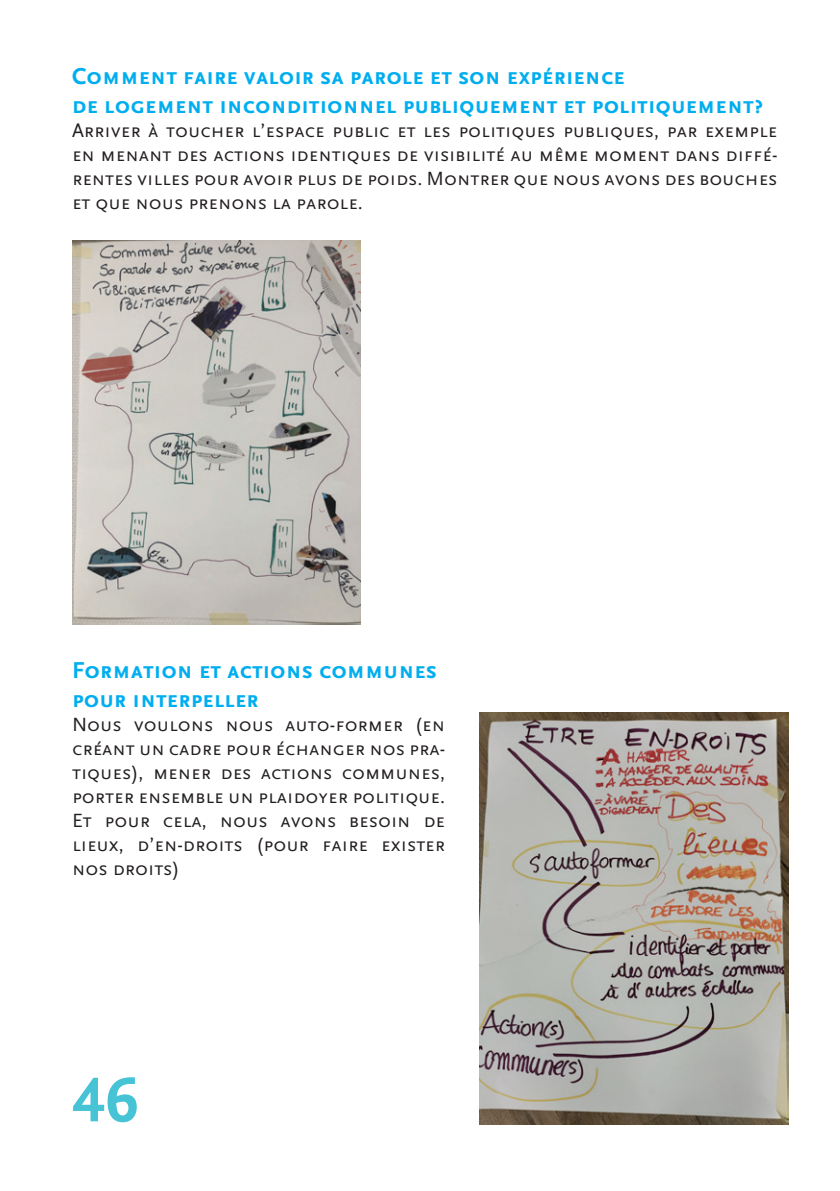
<style>
.page{position:relative;width:840px;height:1191px;background:#fff}
.page>*{position:absolute;margin:0;border:0;box-sizing:border-box;transform-origin:0 0}
.t1{font:66px "Scala Sans Bold SC";color:#46c3d4}
.t2{font:24px/28.8px "Scala Sans Bold SC";color:#00aeef}
.t3{font:20px/24px "Scala Sans Regular SC";color:#231f20;text-align:justify}
</style>
<div class="page">
<img style="left:72px;top:240px;width:289px;height:385px">
<img style="left:479px;top:712px;width:309px;height:412px">
<p class="t2" style="left:72px;top:62px;width:693px">Comment faire valoir sa parole et son expérience<br>de logement inconditionnel publiquement et politiquement?</p>
<p class="t3" style="left:72px;top:118px;width:706px">Arriver à toucher l’espace public et les politiques publiques, par exemple en menant des actions identiques de visibilité au même moment dans diffé&shy;rentes villes pour avoir plus de poids. Montrer que nous avons des bouches et que nous prenons la parole.</p>
<p class="t2" style="left:72px;top:656px;width:366px">Formation et actions communes pour interpeller</p>
<p class="t3" style="left:72px;top:713px;width:374px">Nous voulons nous auto-former (en créant un cadre pour échanger nos pra&shy;tiques), mener des actions communes, porter ensemble un plaidoyer politique.<br>Et pour cela, nous avons besoin de lieux, d’en-droits (pour faire exister nos droits)</p>
<h1 class="t1" style="left:72px;top:1063px;width:67px">46</h1>
</div>
